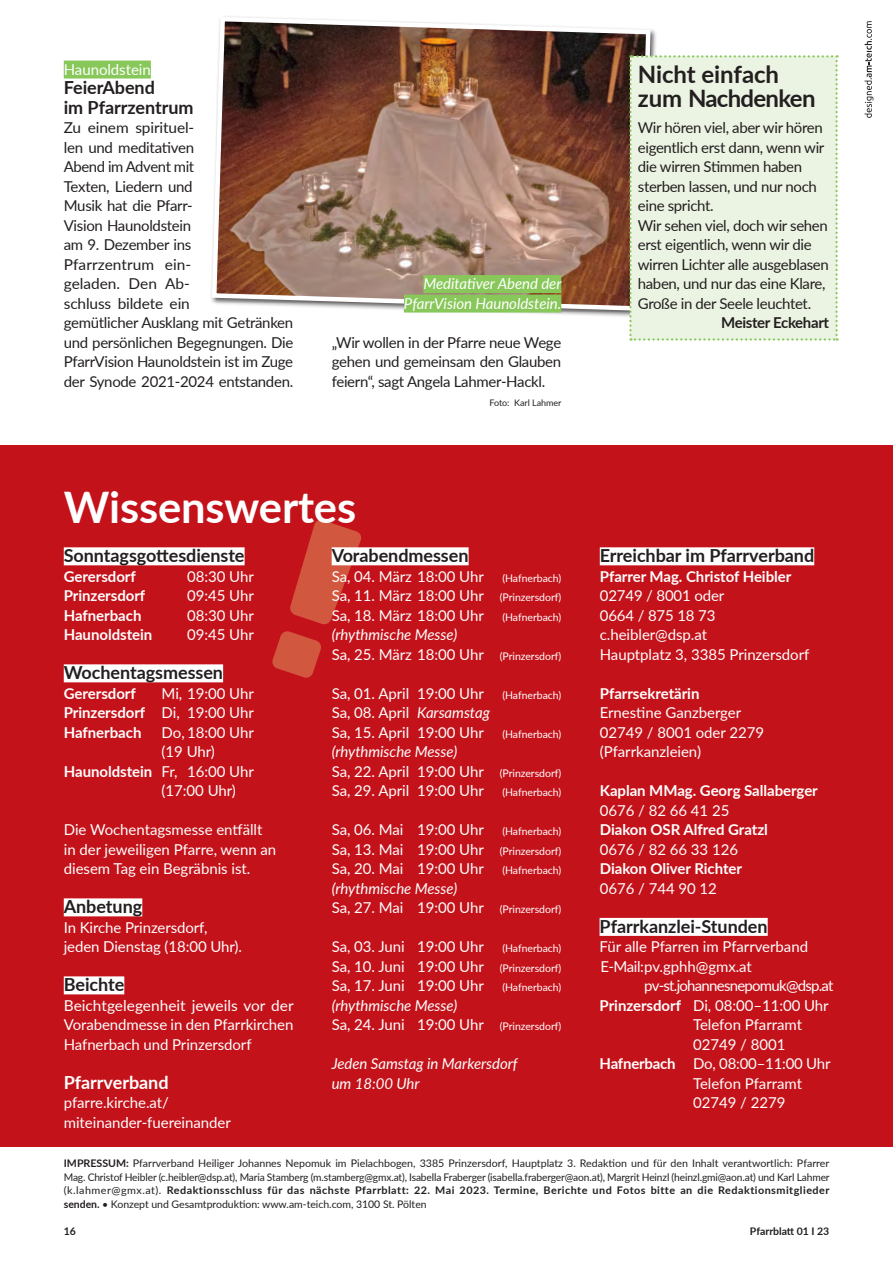
<style>
.page{position:relative;width:893px;height:1263px;background:#fff}
.page>*{position:absolute;margin:0;border:0;box-sizing:border-box;transform-origin:0 0}
.t1{font:700 43.5px "Lato";letter-spacing:-.005em;color:#fff}
.t2{font:700 24px/24px "Lato";letter-spacing:-.01em;color:#231f20}
.t3{font:700 18px/19.5px "Lato";letter-spacing:-.005em;color:#231f20}
.t4{font:700 18px "Lato";letter-spacing:-.005em;color:#fff}
.t5{font:15px/19.5px "Lato";letter-spacing:-.005em;color:#fff}
.t6{font:15px/19.5px "Lato";letter-spacing:-.02em;color:#231f20}
.t7{font:700 15px "Lato";letter-spacing:-.005em;color:#fff}
.t8{font:italic 15px/19.5px "Lato";letter-spacing:-.005em;color:#fff}
.t9{font:15px "Lato";letter-spacing:-.05em;color:#fff}
.t10{font:700 15px "Lato";letter-spacing:-.025em;color:#231f20}
.t11{font:10.5px/13.5px "Lato";letter-spacing:-.005em;color:#231f20;text-align:justify}
.t12{font:700 10.5px "Lato";letter-spacing:-.005em;color:#231f20}
.t13{font:9px "Lato";letter-spacing:-.005em;color:#231f20}
.s1{font-size:10.5px}
.s2{font-style:italic}
.s3{font-weight:700}
.s4{font-weight:400}
</style>
<div class="page">
<div style="left:64px;top:61px;width:87px;height:18px;background:#88c75a"></div>
<img style="left:211px;top:16px;width:442px;height:297px">
<svg style="left:864px;top:21px;width:9px;height:97px"></svg>
<div style="left:0;top:445px;width:893px;height:702px;background:#c4121a"></div>
<svg style="left:272px;top:520px;width:89px;height:158px"></svg>
<div style="left:64px;top:547px;width:181px;height:18px;background:#fff"></div>
<div style="left:64px;top:664px;width:159px;height:18px;background:#fff"></div>
<div style="left:64px;top:898px;width:78px;height:18px;background:#fff"></div>
<div style="left:64px;top:976px;width:60px;height:18px;background:#fff"></div>
<div style="left:332px;top:547px;width:137px;height:18px;background:#fff"></div>
<div style="left:600px;top:547px;width:214px;height:18px;background:#fff"></div>
<div style="left:600px;top:918px;width:168px;height:18px;background:#fff"></div>
<div style="left:629px;top:55px;width:209px;height:286px;background:#ebf4e2"></div>
<div style="left:423px;top:275px;width:138px;height:18px;background:#88c75a"></div>
<div style="left:404px;top:295px;width:157px;height:18px;background:#88c75a"></div>
<p class="t5" style="left:64px;top:59px;width:89px">Haunoldstein</p>
<p class="t3" style="left:64px;top:77px;width:131px">FeierAbend<br>im Pfarrzentrum</p>
<p class="t6" style="left:64px;top:117px;width:231px">Zu einem spirituel-<br>len und meditativen<br>Abend im Advent mit<br>Texten, Liedern und<br>Musik hat die Pfarr-<br>Vision Haunoldstein<br>am 9. Dezember ins<br>Pfarrzentrum ein-<br>geladen. Den Ab-<br>schluss bildete ein<br>gemütlicher Ausklang mit Getränken und persönlichen Begegnungen. Die<br>PfarrVision Haunoldstein ist im Zuge der Synode 2021-2024 entstanden.</p>
<p class="t8" style="left:404px;top:273px;width:159px;text-align:right">Meditativer Abend der<br>PfarrVision Haunoldstein.</p>
<p class="t6" style="left:332px;top:332px;width:231px;text-align:justify">„Wir wollen in der Pfarre neue Wege gehen und gemeinsam den Glauben feiern“, sagt Angela Lahmer-Hackl.</p>
<p class="t13" style="left:489px;top:397px;width:74px">Foto: Karl Lahmer</p>
<h1 class="t1" style="left:64px;top:475px;width:294px">Wissenswertes</h1>
<p class="t3" style="left:64px;top:545px;width:182px">Sonntagsgottesdienste</p>
<p class="t7" style="left:64px;top:565px;width:74px">Gerersdorf</p>
<p class="t5" style="left:187px;top:566px;width:68px">08:30 Uhr</p>
<p class="t7" style="left:64px;top:585px;width:83px">Prinzersdorf</p>
<p class="t5" style="left:187px;top:585px;width:68px">09:45 Uhr</p>
<p class="t7" style="left:64px;top:604px;width:79px">Hafnerbach</p>
<p class="t5" style="left:187px;top:605px;width:68px">08:30 Uhr</p>
<p class="t7" style="left:64px;top:624px;width:90px">Haunoldstein</p>
<p class="t5" style="left:187px;top:624px;width:68px">09:45 Uhr</p>
<p class="t3" style="left:64px;top:662px;width:161px">Wochentagsmessen</p>
<p class="t7" style="left:64px;top:682px;width:74px">Gerersdorf</p>
<p class="t3" style="left:332px;top:545px;width:138px">Vorabendmessen</p>
<p class="t5" style="left:332px;top:566px;width:231px">Sa, 04. März 18:00 Uhr <span class="s1">(Hafnerbach)<br></span>Sa, 11. März 18:00 Uhr <span class="s1">(Prinzersdorf)<br></span>Sa, 18. März 18:00 Uhr <span class="s1">(Hafnerbach) </span><span class="s2">(rhythmische Messe)<br></span>Sa, 25. März 18:00 Uhr <span class="s1">(Prinzersdorf)</span></p>
<p class="t5" style="left:332px;top:683px;width:231px">Sa, 01. April 19:00 Uhr <span class="s1">(Hafnerbach)<br></span>Sa, 08. April <span class="s2">Karsamstag<br></span>Sa, 15. April 19:00 Uhr <span class="s1">(Hafnerbach) </span><span class="s2">(rhythmische Messe)<br></span>Sa, 22. April 19:00 Uhr <span class="s1">(Prinzersdorf)<br></span>Sa, 29. April 19:00 Uhr <span class="s1">(Hafnerbach)</span></p>
<p class="t5" style="left:332px;top:819px;width:231px">Sa, 06. Mai 19:00 Uhr <span class="s1">(Hafnerbach)<br></span>Sa, 13. Mai 19:00 Uhr <span class="s1">(Prinzersdorf)<br></span>Sa, 20. Mai 19:00 Uhr <span class="s1">(Hafnerbach) </span><span class="s2">(rhythmische Messe)<br></span>Sa, 27. Mai 19:00 Uhr <span class="s1">(Prinzersdorf)</span></p>
<p class="t5" style="left:332px;top:936px;width:231px">Sa, 03. Juni 19:00 Uhr <span class="s1">(Hafnerbach)<br></span>Sa, 10. Juni 19:00 Uhr <span class="s1">(Prinzersdorf)<br></span>Sa, 17. Juni 19:00 Uhr <span class="s1">(Hafnerbach) </span><span class="s2">(rhythmische Messe)<br></span>Sa, 24. Juni 19:00 Uhr <span class="s1">(Prinzersdorf)</span></p>
<p class="t8" style="left:332px;top:1053px;width:187px">Jeden Samstag in Markersdorf um 18:00 Uhr</p>
<p class="t5" style="left:64px;top:683px;width:192px;text-align:justify;text-indent:98px">Mi, 19:00 Uhr <span class="s3">Prinzersdorf</span> Di, 19:00 Uhr <span class="s3">Hafnerbach</span></p>
<p class="t5" style="left:162px;top:722px;width:94px">Do, 18:00 Uhr</p>
<p class="t5" style="left:162px;top:741px;width:55px">(19 Uhr)</p>
<p class="t7" style="left:64px;top:760px;width:192px">Haunoldstein <span class="s4">Fr, 16:00 Uhr</span></p>
<p class="t5" style="left:162px;top:780px;width:76px">(17:00 Uhr)</p>
<p class="t5" style="left:64px;top:819px;width:214px">Die Wochentagsmesse entfällt in der jeweiligen Pfarre, wenn an diesem Tag ein Begräbnis ist.</p>
<p class="t3" style="left:64px;top:896px;width:80px">Anbetung</p>
<p class="t5" style="left:64px;top:917px;width:180px">In Kirche Prinzersdorf, jeden Dienstag (18:00 Uhr).</p>
<p class="t3" style="left:64px;top:974px;width:62px">Beichte</p>
<p class="t5" style="left:64px;top:995px;width:231px;text-align:justify">Beichtgelegenheit jeweils vor der Vorabendmesse in den Pfarrkirchen Hafnerbach und Prinzersdorf</p>
<p class="t4" style="left:64px;top:1069px;width:106px">Pfarrverband</p>
<p class="t5" style="left:64px;top:1092px;width:169px">pfarre.kirche.at/ miteinander-fuereinander</p>
<h2 class="t2" style="left:638px;top:61px;width:179px">Nicht einfach zum Nachdenken</h2>
<p class="t6" style="left:638px;top:117px;width:193px">Wir hören viel, aber wir hören eigentlich erst dann, wenn wir die wirren Stimmen haben sterben lassen, und nur noch eine spricht.<br>Wir sehen viel, doch wir sehen erst eigentlich, wenn wir die wirren Lichter alle ausgeblasen haben, und nur das eine Klare,<br>Große in der Seele leuchtet.</p>
<p class="t10" style="left:721px;top:312px;width:110px">Meister Eckehart</p>
<p class="t3" style="left:600px;top:545px;width:216px">Erreichbar im Pfarrverband</p>
<p class="t7" style="left:600px;top:565px;width:193px">Pfarrer Mag. Christof Heibler</p>
<p class="t5" style="left:600px;top:585px;width:211px">02749 / 8001 oder<br>0664 / 875 18 73 c.heibler@dsp.at<br>Hauptplatz 3, 3385 Prinzersdorf</p>
<p class="t7" style="left:600px;top:682px;width:101px">Pfarrsekretärin</p>
<p class="t5" style="left:600px;top:702px;width:166px">Ernestine Ganzberger<br>02749 / 8001 oder 2279 (Pfarrkanzleien)</p>
<p class="t7" style="left:600px;top:780px;width:220px">Kaplan MMag. Georg Sallaberger</p>
<p class="t5" style="left:600px;top:800px;width:131px">0676 / 82 66 41 25</p>
<p class="t7" style="left:600px;top:819px;width:170px">Diakon OSR Alfred Gratzl</p>
<p class="t5" style="left:600px;top:839px;width:140px">0676 / 82 66 33 126</p>
<p class="t7" style="left:600px;top:858px;width:144px">Diakon Oliver Richter</p>
<p class="t5" style="left:600px;top:878px;width:119px">0676 / 744 90 12</p>
<p class="t3" style="left:600px;top:916px;width:170px">Pfarrkanzlei-Stunden</p>
<p class="t5" style="left:600px;top:936px;width:210px">Für alle Pfarren im Pfarrverband<br>E-Mail:pv.gphh@gmx.at</p>
<p class="t9" style="left:644px;top:975px;width:191px">pv-st.johannesnepomuk@dsp.at</p>
<p class="t5" style="left:600px;top:995px;width:231px"><span class="s3">Prinzersdorf</span> Di, 08:00–11:00 Uhr</p>
<p class="t5" style="left:693px;top:1014px;width:110px">Telefon Pfarramt</p>
<p class="t5" style="left:693px;top:1034px;width:94px">02749 / 8001</p>
<p class="t5" style="left:600px;top:1053px;width:232px"><span class="s3">Hafnerbach</span> Do, 08:00–11:00 Uhr</p>
<p class="t5" style="left:693px;top:1073px;width:110px">Telefon Pfarramt</p>
<p class="t5" style="left:693px;top:1092px;width:94px">02749 / 2279</p>
<p class="t11" style="left:64px;top:1156px;width:767px"><span class="s3">IMPRESSUM:</span> Pfarrverband Heiliger Johannes Nepomuk im Pielachbogen, 3385 Prinzersdorf, Hauptplatz 3. Redaktion und für den Inhalt verantwortlich: Pfarrer Mag. Christof Heibler (c.heibler@dsp.at), Maria Stamberg (m.stamberg@gmx.at), Isabella Fraberger (isabella.fraberger@aon.at), Margrit Heinzl (heinzl.gmi@aon.at) und Karl Lahmer (k.lahmer@gmx.at). <span class="s3">Redaktionsschluss für das nächste Pfarrblatt: 22. Mai 2023. Termine, Berichte und Fotos bitte an die Redaktionsmitglieder senden.</span> • Konzept und Gesamtproduktion: www.am-teich.com, 3100 St. Pölten</p>
<p class="t12" style="left:64px;top:1224px;width:14px">16</p>
<p class="t12" style="left:750px;top:1224px;width:81px">Pfarrblatt 01 I 23</p>
</div>
